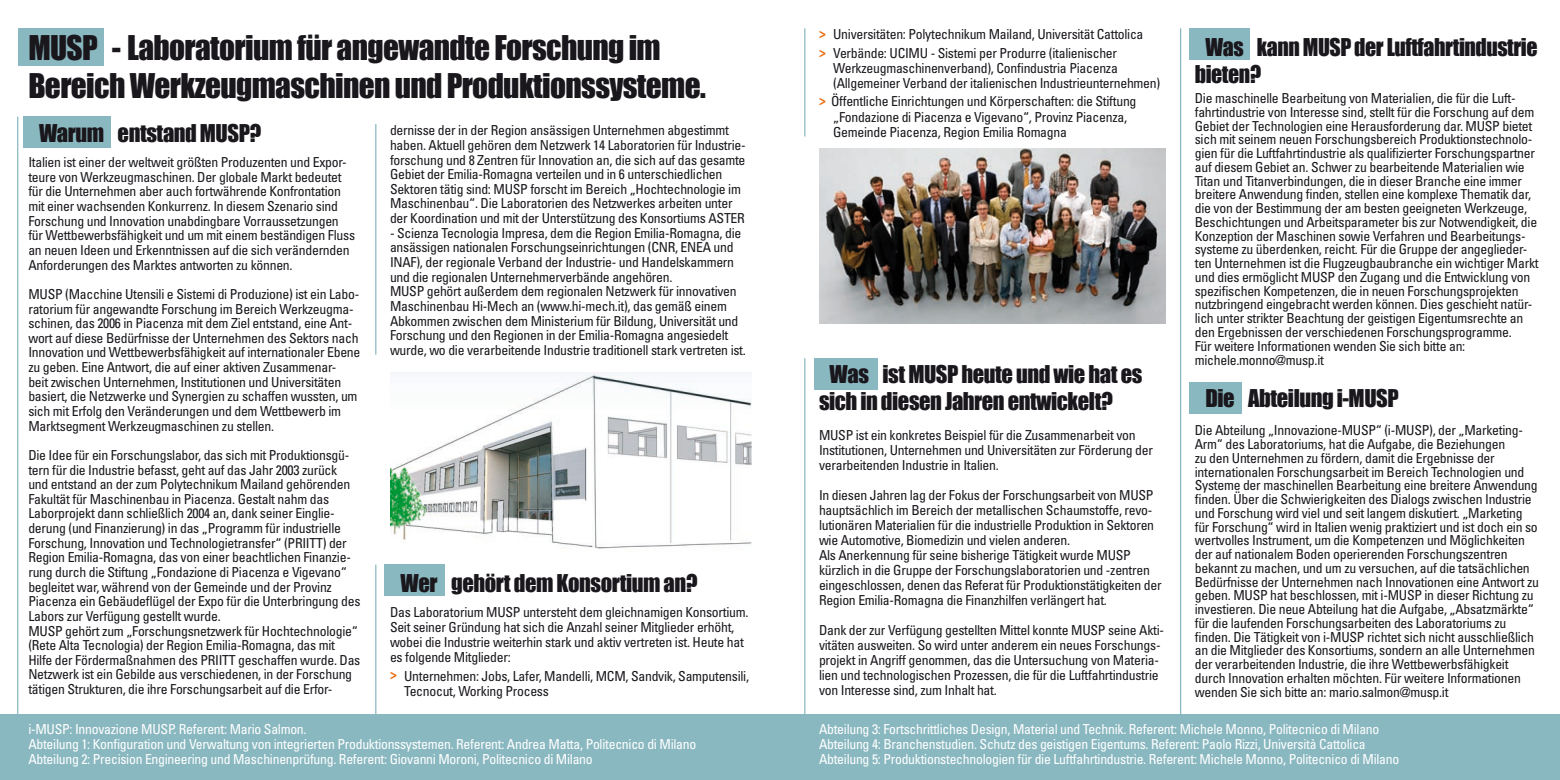
<style>
.page{position:relative;width:1560px;height:780px;background:#fff}
.page>*{position:absolute;margin:0;border:0;box-sizing:border-box;transform-origin:0 0}
.t1{font:31.25px/37.5px "Impact";letter-spacing:-.02em;color:#1a171c}
.t2{font:22.5px/27px "Impact";letter-spacing:-.02em;color:#1a171c}
.t3{font:condensed 13.75px/14.6px "Univers";letter-spacing:-.02em;color:#1a171c}
.t4{font:condensed 13.75px/15px "Univers";letter-spacing:-.02em;color:#fff}
.s1{font-weight:700;color:#eb6a0a}
</style>
<div class="page">
<div style="left:384px;top:564px;width:61px;height:31px;background:#8ab8c0"></div>
<div style="left:813px;top:358px;width:64px;height:31px;background:#8ab8c0"></div>
<div style="left:1189px;top:28px;width:60px;height:32px;background:#8ab8c0"></div>
<div style="left:1189px;top:382px;width:52px;height:31px;background:#8ab8c0"></div>
<div style="left:18px;top:29px;width:85px;height:37px;background:#8ab8c0"></div>
<div style="left:23px;top:117px;width:87px;height:31px;background:#8ab8c0"></div>
<img style="left:819px;top:149px;width:346px;height:174px">
<img style="left:390px;top:372px;width:361px;height:177px">
<div style="left:0;top:714px;width:1559px;height:66px;background:#8ab8c0"></div>
<hr style="left:17px;top:117px;width:1px;height:605px;background:#8ab8c0">
<hr style="left:375px;top:124px;width:1px;height:230px;background:#8ab8c0">
<hr style="left:375px;top:564px;width:1px;height:161px;background:#8ab8c0">
<hr style="left:804px;top:28px;width:1px;height:108px;background:#8ab8c0">
<hr style="left:1179px;top:28px;width:2px;height:692px;background:#8ab8c0">
<hr style="left:804px;top:358px;width:1px;height:361px;background:#8ab8c0">
<h1 class="t1" style="left:28px;top:29px;width:679px">MUSP - Laboratorium für angewandte Forschung im<br>Bereich Werkzeugmaschinen und Produktionssysteme.</h1>
<h2 class="t2" style="left:39px;top:119px;width:224px">Warum entstand MUSP?</h2>
<p class="t3" style="left:28px;top:155px;width:328px">Italien ist einer der weltweit größten Produzenten und Expor&shy;teure von Werkzeugmaschinen. Der globale Markt bedeutet für die Unternehmen aber auch fortwährende Konfrontation mit einer wachsenden Konkurrenz. In diesem Szenario sind Forschung und Innovation unabdingbare Vorraussetzungen für Wettbewerbsfähigkeit und um mit einem beständigen Fluss an neuen Ideen und Erkenntnissen auf die sich verändernden Anforderungen des Marktes antworten zu können.</p>
<p class="t3" style="left:28px;top:286px;width:333px">MUSP (Macchine Utensili e Sistemi di Produzione) ist ein Labo&shy;ratorium für angewandte Forschung im Bereich Werkzeugma&shy;schinen, das 2006 in Piacenza mit dem Ziel entstand, eine Ant&shy;wort auf diese Bedürfnisse der Unternehmen des Sektors nach Innovation und Wettbewerbsfähigkeit auf internationaler Ebene zu geben. Eine Antwort, die auf einer aktiven Zusammenar-<br>beit zwischen Unternehmen, Institutionen und Universitäten basiert, die Netzwerke und Synergien zu schaffen wussten, um sich mit Erfolg den Veränderungen und dem Wettbewerb im Marktsegment Werkzeugmaschinen zu stellen.</p>
<p class="t3" style="left:28px;top:447px;width:333px">Die Idee für ein Forschungslabor, das sich mit Produktionsgü&shy;tern für die Industrie befasst, geht auf das Jahr 2003 zurück und entstand an der zum Polytechnikum Mailand gehörenden Fakultät für Maschinenbau in Piacenza. Gestalt nahm das Laborprojekt dann schließlich 2004 an, dank seiner Einglie&shy;derung (und Finanzierung) in das „Programm für industrielle Forschung, Innovation und Technologietransfer“ (PRIITT) der Region Emilia-Romagna, das von einer beachtlichen Finanzie&shy;rung durch die Stiftung „Fondazione di Piacenza e Vigevano“ begleitet war, während von der Gemeinde und der Provinz Piacenza ein Gebäudeflügel der Expo für die Unterbringung des Labors zur Verfügung gestellt wurde.<br>MUSP gehört zum „Forschungsnetzwerk für Hochtechnologie“ (Rete Alta Tecnologia) der Region Emilia-Romagna, das mit Hilfe der Fördermaßnahmen des PRIITT geschaffen wurde. Das Netzwerk ist ein Gebilde aus verschiedenen, in der Forschung tätigen Strukturen, die ihre Forschungsarbeit auf die Erfor-</p>
<p class="t3" style="left:390px;top:123px;width:357px">dernisse der in der Region ansässigen Unternehmen abgestimmt haben. Aktuell gehören dem Netzwerk 14 Laboratorien für Industrie&shy;forschung und 8 Zentren für Innovation an, die sich auf das gesamte Gebiet der Emilia-Romagna verteilen und in 6 unterschiedlichen Sektoren tätig sind: MUSP forscht im Bereich „Hochtechnologie im Maschinenbau“. Die Laboratorien des Netzwerkes arbeiten unter der Koordination und mit der Unterstützung des Konsortiums ASTER</p>
<p class="t3" style="left:390px;top:225px;width:357px">- Scienza Tecnologia Impresa, dem die Region Emilia-Romagna, die ansässigen nationalen Forschungseinrichtungen (CNR, ENEA und INAF), der regionale Verband der Industrie- und Handelskammern und die regionalen Unternehmerverbände angehören.<br>MUSP gehört außerdem dem regionalen Netzwerk für innovativen Maschinenbau Hi-Mech an (www.hi-mech.it), das gemäß einem Abkommen zwischen dem Ministerium für Bildung, Universität und Forschung und den Regionen in der Emilia-Romagna angesiedelt wurde, wo die verarbeitende Industrie traditionell stark vertreten ist.</p>
<h2 class="t2" style="left:400px;top:569px;width:298px">Wer gehört dem Konsortium an?</h2>
<p class="t3" style="left:390px;top:604px;width:360px;line-height:15px">Das Laboratorium MUSP untersteht dem gleichnamigen Konsortium.<br>Seit seiner Gründung hat sich die Anzahl seiner Mitglieder erhöht, wobei die Industrie weiterhin stark und aktiv vertreten ist. Heute hat es folgende Mitglieder:</p>
<p class="t3" style="left:404px;top:668px;width:346px;line-height:15px;text-indent:-14px"><span class="s1">&gt;</span> Unternehmen: Jobs, Lafer, Mandelli, MCM, Sandvik, Samputensili,<br>Tecnocut, Working Process</p>
<p class="t3" style="left:819px;top:25px;width:326px;line-height:18.5px"><span class="s1">&gt;</span> Universitäten: Polytechnikum Mailand, Universität Cattolica <span class="s1">&gt;</span> Verbände: UCIMU - Sistemi per Produrre (italienischer</p>
<p class="t3" style="left:833px;top:60px;width:328px;line-height:15px">Werkzeugmaschinenverband), Confindustria Piacenza (Allgemeiner Verband der italienischen Industrieunternehmen)</p>
<p class="t3" style="left:833px;top:94px;width:305px;line-height:15px;text-indent:-14px"><span class="s1">&gt;</span> Öffentliche Einrichtungen und Körperschaften: die Stiftung „Fondazione di Piacenza e Vigevano“, Provinz Piacenza,<br>Gemeinde Piacenza, Region Emilia Romagna</p>
<h2 class="t2" style="left:819px;top:361px;width:325px;text-indent:11px">Was ist MUSP heute und wie hat es sich in diesen Jahren entwickelt?</h2>
<p class="t3" style="left:819px;top:427px;width:335px;line-height:15px">MUSP ist ein konkretes Beispiel für die Zusammenarbeit von<br>Institutionen, Unternehmen und Universitäten zur Förderung der verarbeitenden Industrie in Italien.</p>
<p class="t3" style="left:819px;top:487px;width:344px;line-height:15px">In diesen Jahren lag der Fokus der Forschungsarbeit von MUSP hauptsächlich im Bereich der metallischen Schaumstoffe, revo&shy;lutionären Materialien für die industrielle Produktion in Sektoren wie Automotive, Biomedizin und vielen anderen.<br>Als Anerkennung für seine bisherige Tätigkeit wurde MUSP kürzlich in die Gruppe der Forschungslaboratorien und -zentren eingeschlossen, denen das Referat für Produktionstätigkeiten der Region Emilia-Romagna die Finanzhilfen verlängert hat.</p>
<p class="t3" style="left:819px;top:622px;width:346px;line-height:15px">Dank der zur Verfügung gestellten Mittel konnte MUSP seine Akti&shy;vitäten ausweiten. So wird unter anderem ein neues Forschungs&shy;projekt in Angriff genommen, das die Untersuchung von Materia&shy;lien und technologischen Prozessen, die für die Luftfahrtindustrie von Interesse sind, zum Inhalt hat.</p>
<h2 class="t2" style="left:1194px;top:34px;width:344px;text-indent:11px">Was kann MUSP der Luftfahrtindustrie bieten?</h2>
<p class="t3" style="left:1194px;top:91px;width:345px;line-height:13.8px">Die maschinelle Bearbeitung von Materialien, die für die Luft&shy;fahrtindustrie von Interesse sind, stellt für die Forschung auf dem Gebiet der Technologien eine Herausforderung dar. MUSP bietet sich mit seinem neuen Forschungsbereich Produktionstechnolo&shy;gien für die Luftfahrtindustrie als qualifizierter Forschungspartner auf diesem Gebiet an. Schwer zu bearbeitende Materialien wie Titan und Titanverbindungen, die in dieser Branche eine immer breitere Anwendung finden, stellen eine komplexe Thematik dar, die von der Bestimmung der am besten geeigneten Werkzeuge, Beschichtungen und Arbeitsparameter bis zur Notwendigkeit, die Konzeption der Maschinen sowie Verfahren und Bearbeitungs&shy;systeme zu überdenken, reicht. Für die Gruppe der angeglieder&shy;ten Unternehmen ist die Flugzeugbaubranche ein wichtiger Markt und dies ermöglicht MUSP den Zugang und die Entwicklung von spezifischen Kompetenzen, die in neuen Forschungsprojekten nutzbringend eingebracht werden können. Dies geschieht natür&shy;lich unter strikter Beachtung der geistigen Eigentumsrechte an den Ergebnissen der verschiedenen Forschungsprogramme.<br>Für weitere Informationen wenden Sie sich bitte an: michele.monno@musp.it</p>
<h2 class="t2" style="left:1205px;top:384px;width:195px">Die Abteilung i-MUSP</h2>
<p class="t3" style="left:1194px;top:423px;width:345px;line-height:13.8px">Die Abteilung „Innovazione-MUSP“ (i-MUSP), der „Marketing-Arm“ des Laboratoriums, hat die Aufgabe, die Beziehungen<br>zu den Unternehmen zu fördern, damit die Ergebnisse der internationalen Forschungsarbeit im Bereich Technologien und Systeme der maschinellen Bearbeitung eine breitere Anwendung finden. Über die Schwierigkeiten des Dialogs zwischen Industrie und Forschung wird viel und seit langem diskutiert. „Marketing für Forschung“ wird in Italien wenig praktiziert und ist doch ein so wertvolles Instrument, um die Kompetenzen und Möglichkeiten der auf nationalem Boden operierenden Forschungszentren bekannt zu machen, und um zu versuchen, auf die tatsächlichen Bedürfnisse der Unternehmen nach Innovationen eine Antwort zu geben. MUSP hat beschlossen, mit i-MUSP in dieser Richtung zu investieren. Die neue Abteilung hat die Aufgabe, „Absatzmärkte“ für die laufenden Forschungsarbeiten des Laboratoriums zu finden. Die Tätigkeit von i-MUSP richtet sich nicht ausschließlich an die Mitglieder des Konsortiums, sondern an alle Unternehmen der verarbeitenden Industrie, die ihre Wettbewerbsfähigkeit durch Innovation erhalten möchten. Für weitere Informationen wenden Sie sich bitte an: mario.salmon@musp.it</p>
<p class="t4" style="left:28px;top:721px;width:669px">i-MUSP: Innovazione MUSP. Referent: Mario Salmon.<br>Abteilung 1: Konfiguration und Verwaltung von integrierten Produktionssystemen. Referent: Andrea Matta, Politecnico di Milano<br>Abteilung 2: Precision Engineering und Maschinenprüfung. Referent: Giovanni Moroni, Politecnico di Milano</p>
<p class="t4" style="left:819px;top:721px;width:581px">Abteilung 3: Fortschrittliches Design, Material und Technik. Referent: Michele Monno, Politecnico di Milano<br>Abteilung 4: Branchenstudien. Schutz des geistigen Eigentums. Referent: Paolo Rizzi, Università Cattolica<br>Abteilung 5: Produktionstechnologien für die Luftfahrtindustrie. Referent: Michele Monno, Politecnico di Milano</p>
</div>
